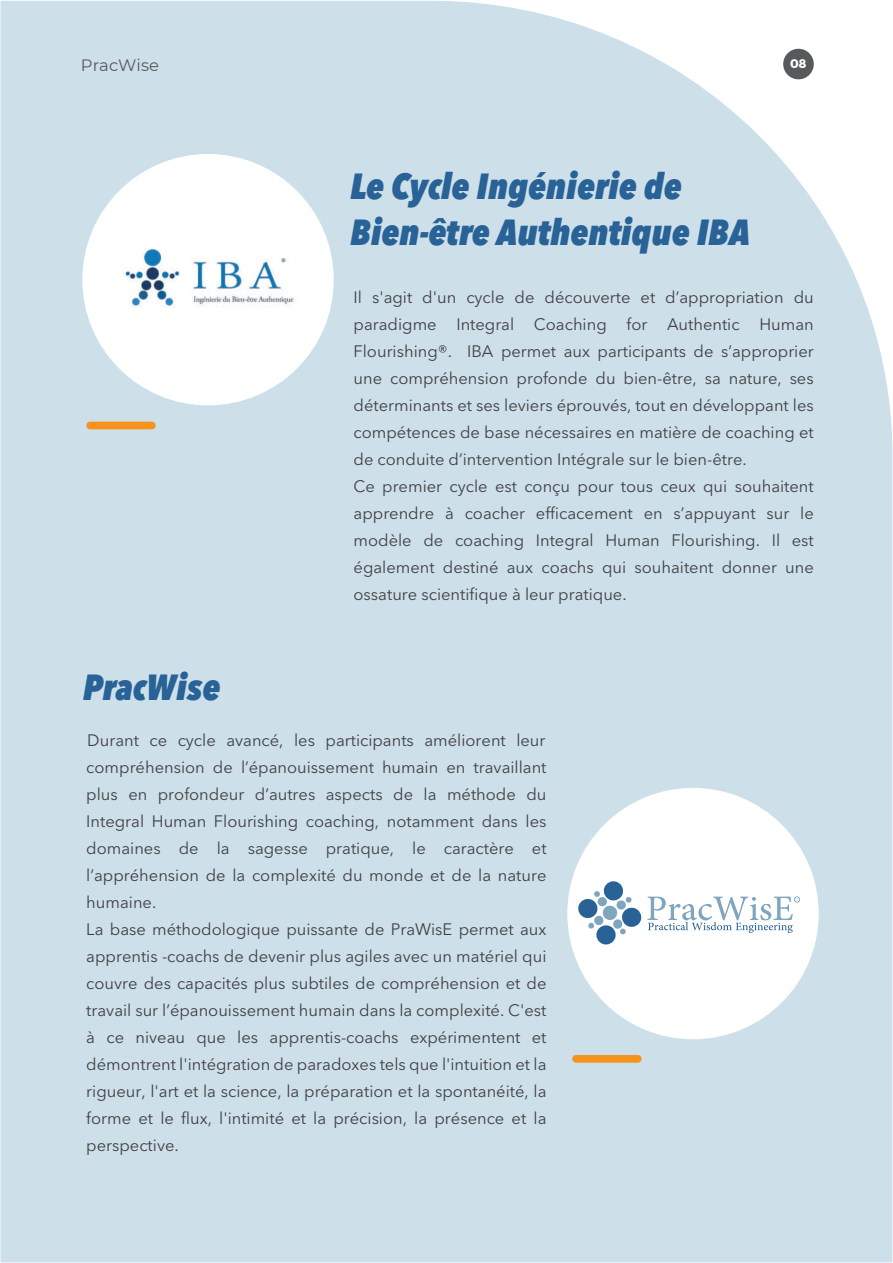
<style>
.page{position:relative;width:893px;height:1263px;background:#fff}
.page>*{position:absolute;margin:0;border:0;box-sizing:border-box;transform-origin:0 0}
.t1{font:italic 800 condensed 36px/46.5px "Avenir Next LT Pro";color:#286296}
.t2{font:16.5px/27px "Avenir Next LT Pro";color:#414042}
.t3{font:16.5px "Montserrat";color:#58595b}
.t4{font:700 12.3px "Montserrat";color:#fff}
</style>
<div class="page">
<div style="left:0;top:1px;width:893px;height:1262px;background:#cddfe9"></div>
<div style="left:783px;top:49px;width:31px;height:30px;background:#58595b;border-radius:50%"></div>
<div style="left:83px;top:154px;width:250px;height:251px;background:#fff;border-radius:50%"></div>
<div style="left:568px;top:788px;width:250px;height:251px;background:#fff;border-radius:50%"></div>
<svg style="left:578px;top:881px;width:222px;height:64px"></svg>
<div style="left:572px;top:1055px;width:70px;height:8px;background:#f6931d;border-radius:4px"></div>
<div style="left:86px;top:422px;width:70px;height:7px;background:#f6931d;border-radius:4px"></div>
<img style="left:125px;top:248px;width:169px;height:59px">
<p class="t3" style="left:81px;top:53px;width:80px">PracWise</p>
<p class="t4" style="left:790px;top:54px;width:18px">08</p>
<h1 class="t1" style="left:350px;top:162px;width:402px">Le Cycle Ingénierie de<br>Bien-être Authentique IBA</h1>
<p class="t2" style="left:354px;top:284px;width:462px">Il s'agit d'un cycle de découverte et d’appropriation du paradigme Integral Coaching for Authentic Human Flourishing®. IBA permet aux participants de s’approprier une compréhension profonde du bien-être, sa nature, ses déterminants et ses leviers éprouvés, tout en développant les compétences de base nécessaires en matière de coaching et de conduite d’intervention Intégrale sur le bien-être.<br>Ce premier cycle est conçu pour tous ceux qui souhaitent apprendre à coacher efficacement en s’appuyant sur le modèle de coaching Integral Human Flourishing. Il est également destiné aux coachs qui souhaitent donner une ossature scientifique à leur pratique.</p>
<h1 class="t1" style="left:83px;top:663px;width:139px">PracWise</h1>
<p class="t2" style="left:86px;top:726px;width:462px">Durant ce cycle avancé, les participants améliorent leur compréhension de l’épanouissement humain en travaillant plus en profondeur d’autres aspects de la méthode du Integral Human Flourishing coaching, notamment dans les domaines de la sagesse pratique, le caractère et l’appréhension de la complexité du monde et de la nature humaine.<br>La base méthodologique puissante de PraWisE permet aux apprentis -coachs de devenir plus agiles avec un matériel qui couvre des capacités plus subtiles de compréhension et de travail sur l’épanouissement humain dans la complexité. C'est à ce niveau que les apprentis-coachs expérimentent et démontrent l'intégration de paradoxes tels que l'intuition et la rigueur, l'art et la science, la préparation et la spontanéité, la forme et le flux, l'intimité et la précision, la présence et la perspective.</p>
</div>
